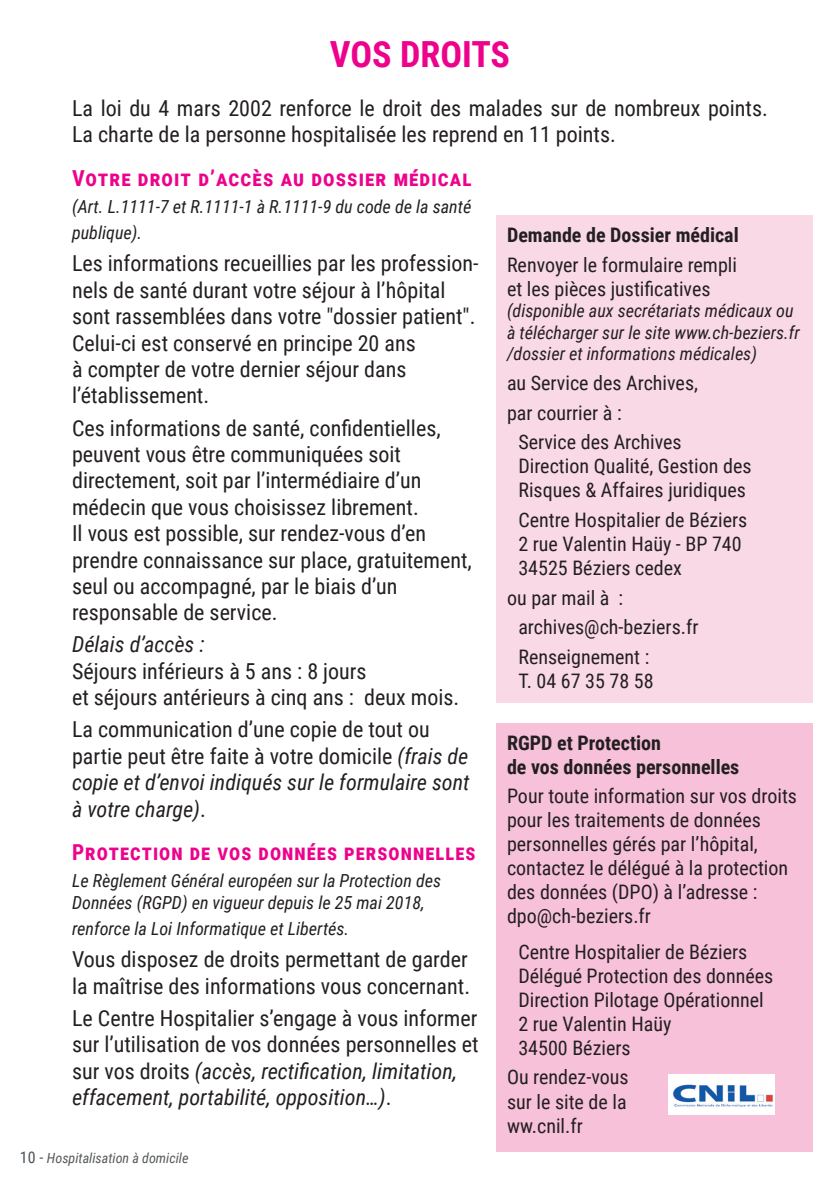
<style>
.page{position:relative;width:840px;height:1191px;background:#fff}
.page>*{position:absolute;margin:0;border:0;box-sizing:border-box;transform-origin:0 0}
.Titre_2{font:700 36px "Roboto Condensed";color:#ed028c}
.t1{font:22px/26.4px "Roboto Condensed";color:#231f20}
.Titre_3{font:700 22px "Roboto Condensed";letter-spacing:.05em;color:#ed028c}
.t2{font:20px/24px "Roboto Condensed";color:#231f20}
.t3{font:700 20px "Roboto Condensed";color:#231f20}
.Titre_3-2{font:italic 18px/21.6px "Roboto Condensed";color:#231f20}
.t4{font:italic 14px "Roboto Condensed";color:#555a58}
.s1{font-style:italic}
.s2{font-style:normal;font-size:16px;color:#4d545a}
.s3{font-style:normal;font-size:16px}
</style>
<div class="page">
<div style="left:495px;top:215px;width:317px;height:488px;background:#fad9e7"></div>
<div style="left:495px;top:723px;width:317px;height:429px;background:#f7c1d9"></div>
<img style="left:668px;top:1074px;width:105px;height:40px">
<p class="Titre_2" style="left:330px;top:29px;width:181px">VOS DROITS</p>
<p class="t1" style="left:72px;top:94px;width:697px">La loi du 4 mars 2002 renforce le droit des malades sur de nombreux points.<br>La charte de la personne hospitalisée les reprend en 11 points.</p>
<p class="Titre_3" style="left:72px;top:162px;width:400px">Votre droit d’accès au dossier médical</p>
<p class="Titre_3-2" style="left:72px;top:193px;width:400px;line-height:26.4px">(Art. L.1111-7 et R.1111-1 à R.1111-9 du code de la santé publique).</p>
<p class="t1" style="left:72px;top:249px;width:408px">Les informations recueillies par les profession&shy;nels de santé durant votre séjour à l’hôpital sont rassemblées dans votre "dossier patient".<br>Celui-ci est conservé en principe 20 ans<br>à compter de votre dernier séjour dans l’établissement.</p>
<p class="t1" style="left:72px;top:414px;width:401px">Ces informations de santé, confidentielles, peuvent vous être communiquées soit directement, soit par l’intermédiaire d’un médecin que vous choisissez librement.<br>Il vous est possible, sur rendez-vous d’en prendre connaissance sur place, gratuitement, seul ou accompagné, par le biais d’un responsable de service.</p>
<p class="t1" style="left:72px;top:630px;width:388px"><span class="s1">Délais d’accès :<br></span>Séjours inférieurs à 5 ans : 8 jours<br>et séjours antérieurs à cinq ans : deux mois.</p>
<p class="t1" style="left:72px;top:715px;width:399px">La communication d’une copie de tout ou partie peut être faite à votre domicile <span class="s1">(frais de copie et d’envoi indiqués sur le formulaire sont à votre charge)</span>.</p>
<p class="Titre_3" style="left:72px;top:836px;width:405px">Protection de vos données personnelles</p>
<p class="Titre_3-2" style="left:72px;top:869px;width:370px">Le Règlement Général européen sur la Protection des<br>Données (RGPD) en vigueur depuis le 25 mai 2018,</p>
<p class="Titre_3-2" style="left:72px;top:917px;width:278px">renforce la Loi Informatique et Libertés.</p>
<p class="t1" style="left:72px;top:945px;width:399px">Vous disposez de droits permettant de garder la maîtrise des informations vous concernant.</p>
<p class="t1" style="left:72px;top:1004px;width:408px">Le Centre Hospitalier s’engage à vous informer sur l’utilisation de vos données personnelles et sur vos droits <span class="s1">(accès, rectification, limitation, effacement, portabilité, opposition…)</span>.</p>
<p class="t3" style="left:506px;top:221px;width:233px">Demande de Dossier médical</p>
<p class="t2" style="left:506px;top:252px;width:231px">Renvoyer le formulaire rempli et les pièces justificatives</p>
<p class="Titre_3-2" style="left:506px;top:299px;width:294px">(disponible aux secrétariats médicaux ou à télécharger sur le site www.ch-beziers.fr /dossier et informations médicales)</p>
<p class="t2" style="left:506px;top:370px;width:192px">au Service des Archives,</p>
<p class="t2" style="left:506px;top:400px;width:116px">par courrier à :</p>
<p class="t2" style="left:518px;top:429px;width:165px">Service des Archives</p>
<p class="t2" style="left:518px;top:453px;width:234px">Direction Qualité, Gestion des<br>Risques &amp; Affaires juridiques</p>
<p class="t2" style="left:518px;top:507px;width:230px">Centre Hospitalier de Béziers</p>
<p class="t2" style="left:518px;top:531px;width:225px">2 rue Valentin Haüy - BP 740</p>
<p class="t2" style="left:518px;top:555px;width:165px">34525 Béziers cedex</p>
<p class="t2" style="left:506px;top:585px;width:118px">ou par mail à :</p>
<p class="t2" style="left:518px;top:614px;width:181px">archives@ch-beziers.fr</p>
<p class="t2" style="left:518px;top:644px;width:137px">Renseignement :<br>T. 04 67 35 78 58</p>
<p class="t3" style="left:506px;top:728px;width:155px">RGPD et Protection</p>
<p class="t3" style="left:506px;top:752px;width:234px">de vos données personnelles</p>
<p class="t2" style="left:506px;top:783px;width:291px">Pour toute information sur vos droits pour les traitements de données personnelles gérés par l’hôpital, contactez le délégué à la protection des données (DPO) à l’adresse : dpo@ch-beziers.fr</p>
<p class="t2" style="left:518px;top:939px;width:230px">Centre Hospitalier de Béziers</p>
<p class="t2" style="left:518px;top:963px;width:256px">Délégué Protection des données</p>
<p class="t2" style="left:518px;top:987px;width:247px">Direction Pilotage Opérationnel</p>
<p class="t2" style="left:518px;top:1011px;width:154px">2 rue Valentin Haüy</p>
<p class="t2" style="left:518px;top:1035px;width:114px">34500 Béziers</p>
<p class="t2" style="left:506px;top:1064px;width:123px;text-align:justify">Ou rendez-vous sur le site de la ww.cnil.fr</p>
<p class="t4" style="left:20px;top:1148px;width:170px"><span class="s2">10</span> <span class="s3">-</span> Hospitalisation à domicile</p>
</div>
